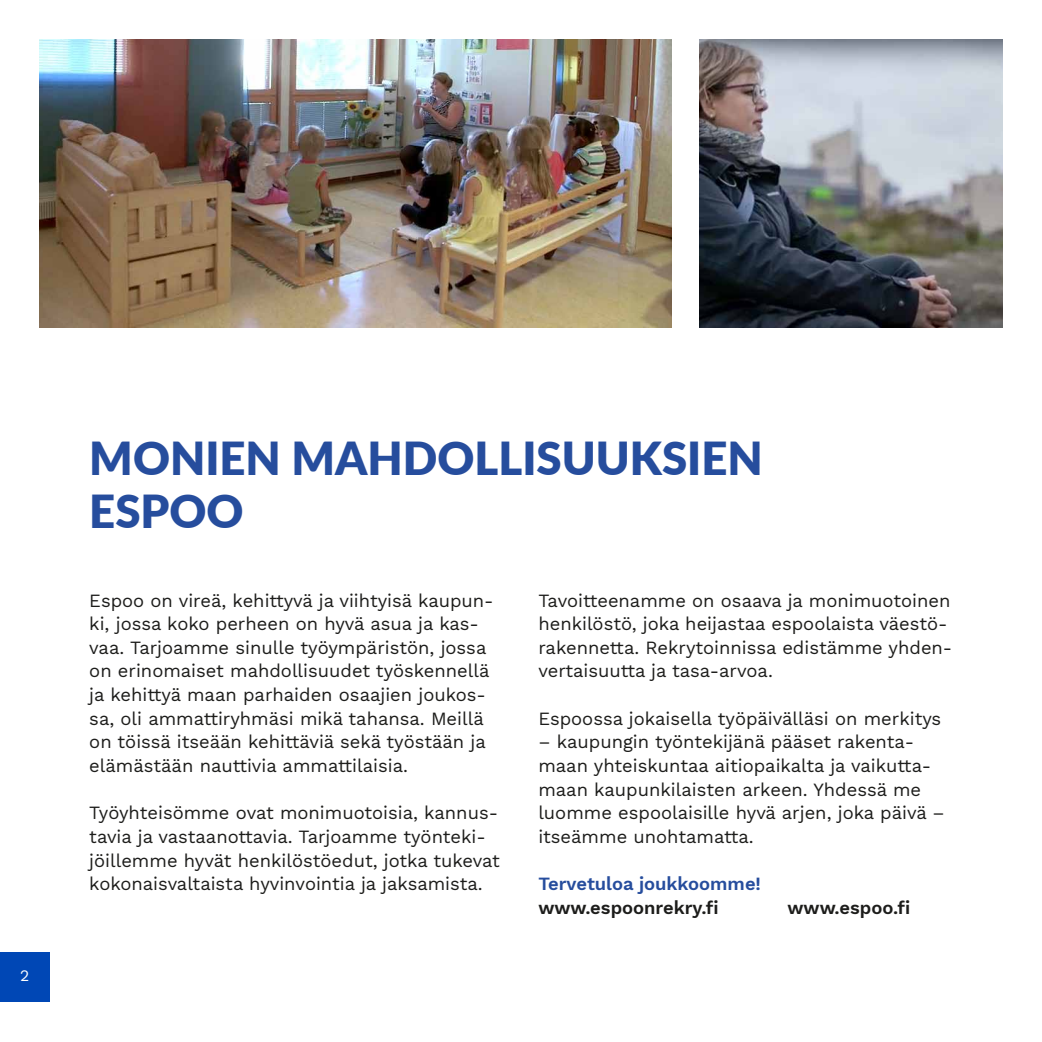
<style>
.page{position:relative;width:1042px;height:1042px;background:#fff}
.page>*{position:absolute;margin:0;border:0;box-sizing:border-box;transform-origin:0 0}
.t1{font:900 45.5px/52.5px "Lato";color:#264d9d}
.t2{font:18.38px/23.6px "Work Sans";color:#1d1d1b}
.t3{font:600 18.38px "Work Sans";color:#1d1d1b}
.t4{font:600 18.38px "Work Sans";color:#264d9d}
.t5{font:15.75px "Work Sans";color:#fff}
</style>
<div class="page">
<img style="left:40px;top:40px;width:631px;height:287px">
<img style="left:699px;top:40px;width:303px;height:287px">
<div style="left:0;top:952px;width:50px;height:50px;background:#0047b5"></div>
<p class="t5" style="left:20px;top:963px;width:11px">2</p>
<h1 class="t1" style="left:89px;top:430px;width:675px">MONIEN MAHDOLLISUUKSIEN<br>ESPOO</h1>
<p class="t2" style="left:89px;top:588px;width:406px">Espoo on vireä, kehittyvä ja viihtyisä kaupun&shy;ki, jossa koko perheen on hyvä asua ja kas&shy;vaa. Tarjoamme sinulle työympäristön, jossa on erinomaiset mahdollisuudet työskennellä ja kehittyä maan parhaiden osaajien joukos&shy;sa, oli ammattiryhmäsi mikä tahansa. Meillä on töissä itseään kehittäviä sekä työstään ja elämästään nauttivia ammattilaisia.</p>
<p class="t2" style="left:89px;top:800px;width:412px">Työyhteisömme ovat monimuotoisia, kannus&shy;tavia ja vastaanottavia. Tarjoamme työnteki&shy;jöillemme hyvät henkilöstöedut, jotka tukevat kokonaisvaltaista hyvinvointia ja jaksamista.</p>
<p class="t2" style="left:538px;top:588px;width:415px">Tavoitteenamme on osaava ja monimuotoinen henkilöstö, joka heijastaa espoolaista väestö&shy;rakennetta. Rekrytoinnissa edistämme yhden&shy;vertaisuutta ja tasa-arvoa.</p>
<p class="t2" style="left:538px;top:706px;width:404px">Espoossa jokaisella työpäivälläsi on merkitys</p>
<p class="t2" style="left:538px;top:729px;width:408px">– kaupungin työntekijänä pääset rakenta&shy;maan yhteiskuntaa aitiopaikalta ja vaikutta&shy;maan kaupunkilaisten arkeen. Yhdessä me luomme espoolaisille hyvä arjen, joka päivä – itseämme unohtamatta.</p>
<p class="t4" style="left:538px;top:870px;width:224px">Tervetuloa joukkoomme!</p>
<p class="t3" style="left:538px;top:893px;width:182px">www.espoonrekry.fi</p>
<p class="t3" style="left:787px;top:893px;width:124px">www.espoo.fi</p>
</div>
